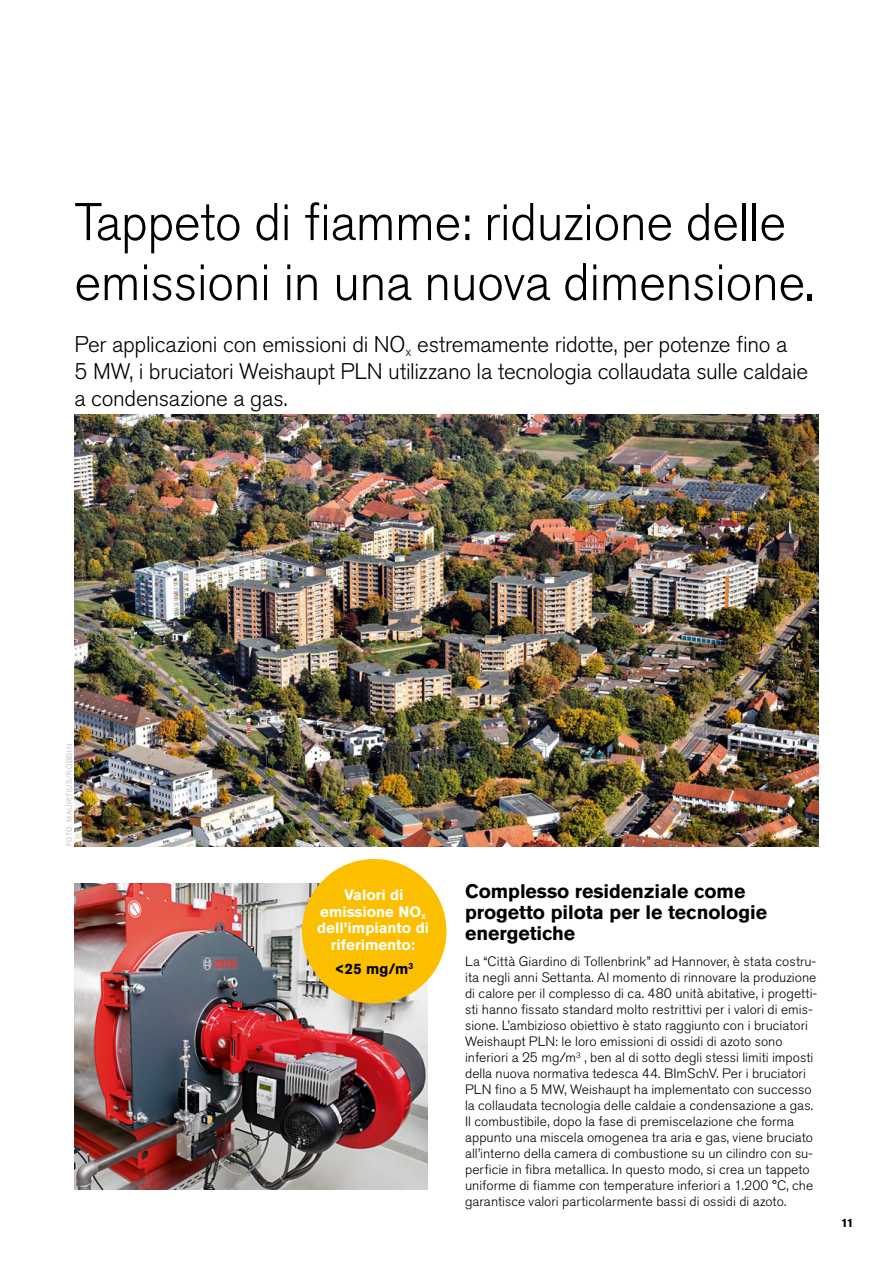
<style>
.page{position:relative;width:893px;height:1263px;background:#fff}
.page>*{position:absolute;margin:0;border:0;box-sizing:border-box;transform-origin:0 0}
.t1{font:300 52.5px/60px "Akzidenz Grotesk Pro";letter-spacing:-.005em;color:#000}
.t2{font:300 22.5px/27px "Akzidenz Grotesk Pro";letter-spacing:-.015em;color:#000}
.t3{font:700 19.5px/21px "Akzidenz Grotesk Pro";letter-spacing:-.005em;color:#000}
.t4{font:700 15px/16.5px "Akzidenz Grotesk Pro";color:#fff;text-align:center}
.t5{font:700 15px "Akzidenz Grotesk Pro";color:#000}
.t6{font:300 13.5px/15.9px "Akzidenz Grotesk Pro";letter-spacing:.005em;color:#000}
.t7{font:700 12px "Akzidenz Grotesk Pro";color:#000}
.t8{font:300 7.5px "Akzidenz Grotesk Pro";letter-spacing:.07em;color:#b1b2b3}
</style>
<div class="page">
<img style="left:74px;top:883px;width:354px;height:306px">
<img style="left:74px;top:415px;width:745px;height:431px">
<div style="left:302px;top:859px;width:144px;height:144px;background:#fcbf00;border-radius:50%"></div>
<h1 class="t1" style="left:74px;top:192px;width:741px">Tappeto di fiamme: riduzione delle emissioni in una nuova dimensione.</h1>
<h2 class="t2" style="left:74px;top:330px;width:735px">Per applicazioni con emissioni di NO<sub>x</sub> estremamente ridotte, per potenze fino a<br>5 MW, i bruciatori Weishaupt PLN utilizzano la tecnologia collaudata sulle caldaie a condensazione a gas.</h2>
<p class="t8" style="left:64px;top:846px;width:104px;rotate:-90deg">FOTO: MAURITIUS/ROBBIN</p>
<p class="t4" style="left:317px;top:887px;width:113px">Valori di emissione NO<sub>x </sub>dell’impianto di riferimento:</p>
<p class="t5" style="left:334px;top:958px;width:80px">&lt;25 mg/m<sup>3</sup></p>
<h3 class="t3" style="left:465px;top:880px;width:303px">Complesso residenziale come progetto pilota per le tecnologie energetiche</h3>
<p class="t6" style="left:465px;top:954px;width:354px">La “Città Giardino di Tollenbrink” ad Hannover, è stata costru&shy;ita negli anni Settanta. Al momento di rinnovare la produzione di calore per il complesso di ca. 480 unità abitative, i progetti&shy;sti hanno fissato standard molto restrittivi per i valori di emis&shy;sione. L’ambizioso obiettivo è stato raggiunto con i bruciatori Weishaupt PLN: le loro emissioni di ossidi di azoto sono inferiori a 25 mg/m<sup>3</sup> , ben al di sotto degli stessi limiti imposti della nuova normativa tedesca 44. BImSchV. Per i bruciatori PLN fino a 5 MW, Weishaupt ha implementato con successo la collaudata tecnologia delle caldaie a condensazione a gas.<br>Il combustibile, dopo la fase di premiscelazione che forma appunto una miscela omogenea tra aria e gas, viene bruciato all’interno della camera di combustione su un cilindro con su&shy;perficie in fibra metallica. In questo modo, si crea un tappeto uniforme di fiamme con temperature inferiori a 1.200 °C, che garantisce valori particolarmente bassi di ossidi di azoto.</p>
<p class="t7" style="left:841px;top:1215px;width:14px">11</p>
</div>
